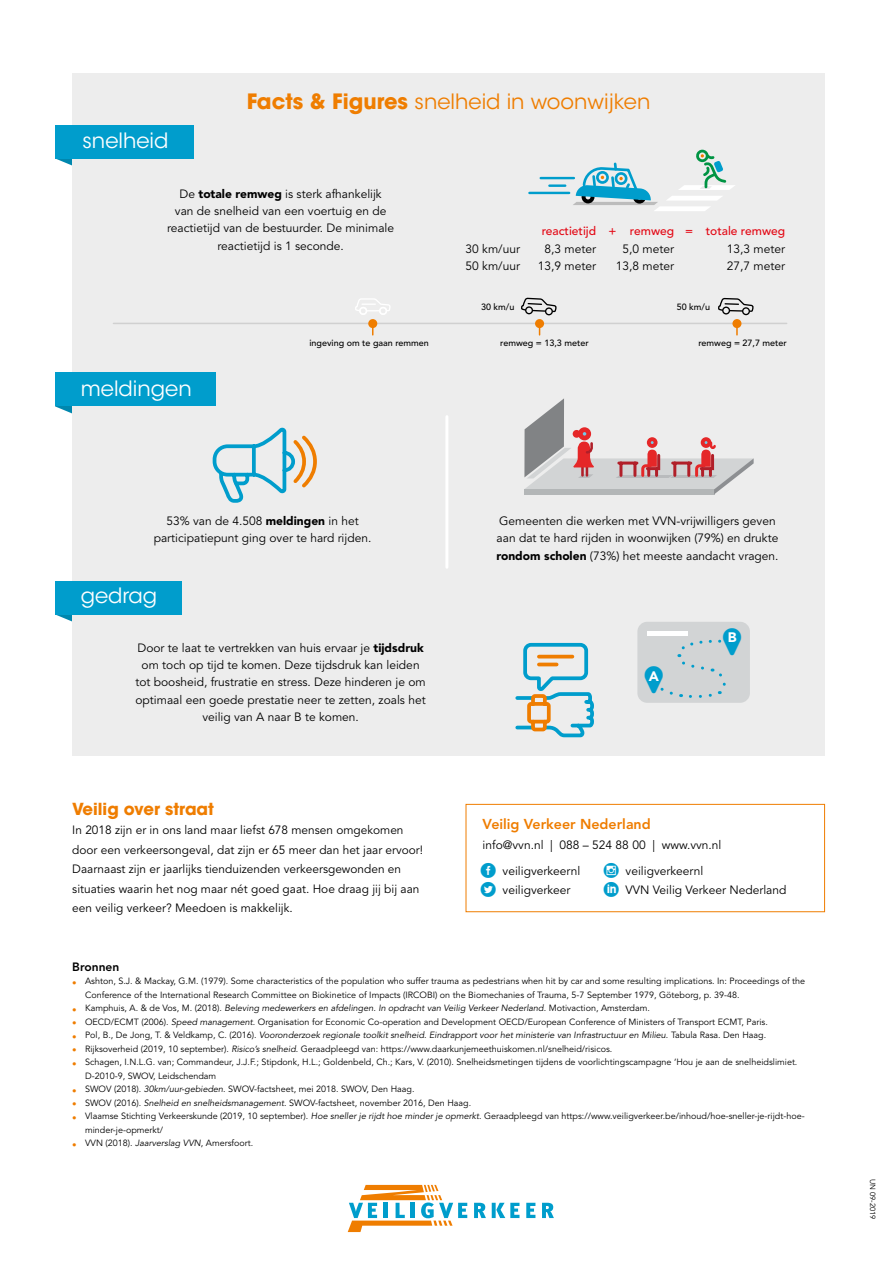
<style>
.page{position:relative;width:893px;height:1263px;background:#fff}
.page>*{position:absolute;margin:0;border:0;box-sizing:border-box;transform-origin:0 0}
.t1{font:21px "ITC Avant Garde Std";color:#ef7d00}
.t2{font:21px "ITC Avant Garde Std";color:#fff}
.t3{font:700 16.5px "ITC Avant Garde Std";color:#ef7d00}
.t4{font:800 14.25px "Avenir LT Std";color:#ef7d00}
.t5{font:900 13.65px "Avenir LT Std";color:#fff}
.t6{font:12px/17.2px "Avenir LT Std";color:#000}
.t7{font:500 12px "Avenir LT Std";color:#e30613}
.t8{font:800 12px "Avenir LT Std";color:#000}
.t9{font:9px/13.5px "Avenir LT Std";color:#000}
.t10{font:italic 9px "Avenir LT Std";color:#000}
.t11{font:500 9px "Avenir LT Std";color:#000}
.t12{font:7.5px "Avenir LT Std";color:#000}
.s1{font-weight:700}
.s2{font-weight:900}
.s3{font-weight:900;color:#ef7d00}
.s4{font-weight:900;font-style:normal;color:#ef7d00}
.s5{font-style:normal}
.s6{font-style:italic}
</style>
<div class="page">
<svg style="left:55px;top:158px;width:17px;height:8px"></svg>
<svg style="left:55px;top:406px;width:17px;height:8px"></svg>
<svg style="left:55px;top:614px;width:17px;height:8px"></svg>
<div style="left:72px;top:74px;width:753px;height:682px;background:#ededed"></div>
<svg style="left:348px;top:1185px;width:119px;height:47px"></svg>
<svg style="left:474px;top:1203px;width:12px;height:15px"></svg>
<svg style="left:492px;top:1203px;width:27px;height:15px"></svg>
<svg style="left:526px;top:1203px;width:9px;height:15px"></svg>
<svg style="left:542px;top:1203px;width:12px;height:15px"></svg>
<div style="left:466px;top:804px;width:359px;height:108px;border:1px solid #ef7d00"></div>
<svg style="left:524px;top:398px;width:230px;height:96px"></svg>
<div style="left:55px;top:372px;width:161px;height:34px;background:#009dcc"></div>
<div style="left:55px;top:580px;width:127px;height:34px;background:#009dcc"></div>
<hr style="left:445px;top:417px;width:3px;height:150px;background:#fff">
<div style="left:637px;top:622px;width:113px;height:81px;background:#d2d4d5;border-radius:10px"></div>
<svg style="left:212px;top:427px;width:105px;height:76px"></svg>
<svg style="left:515px;top:642px;width:79px;height:96px"></svg>
<div style="left:55px;top:125px;width:138px;height:33px;background:#009dcc"></div>
<svg style="left:573px;top:150px;width:162px;height:61px"></svg>
<hr style="left:541px;top:177px;width:33px;height:2px;background:#009dcc">
<hr style="left:549px;top:184px;width:16px;height:3px;background:#009dcc">
<hr style="left:529px;top:192px;width:40px;height:2px;background:#009dcc">
<svg style="left:521px;top:297px;width:36px;height:16px"></svg>
<div style="left:545px;top:308px;width:7px;height:7px;background:#ededed;border-radius:50%"></div>
<div style="left:545px;top:307px;width:8px;height:8px;border:1px solid #000;border-radius:50%"></div>
<div style="left:526px;top:307px;width:6px;height:7px;background:#ededed;border-radius:50%"></div>
<div style="left:525px;top:306px;width:8px;height:8px;border:1px solid #000;border-radius:50%"></div>
<svg style="left:355px;top:298px;width:35px;height:14px"></svg>
<div style="left:379px;top:307px;width:8px;height:8px;background:#ededed;border:2px solid #fff;border-radius:50%"></div>
<div style="left:379px;top:307px;width:8px;height:8px;border:1px solid #fff;border-radius:50%"></div>
<div style="left:359px;top:307px;width:8px;height:8px;background:#ededed;border:2px solid #fff;border-radius:50%"></div>
<div style="left:359px;top:307px;width:8px;height:8px;border:1px solid #fff;border-radius:50%"></div>
<svg style="left:718px;top:297px;width:36px;height:15px"></svg>
<div style="left:743px;top:308px;width:6px;height:7px;background:#ededed;border-radius:50%"></div>
<div style="left:742px;top:307px;width:8px;height:8px;border:1px solid #000;border-radius:50%"></div>
<svg style="left:723px;top:307px;width:6px;height:7px"></svg>
<div style="left:722px;top:306px;width:8px;height:9px;border:1px solid #000;border-radius:50%"></div>
<hr style="left:113px;top:323px;width:674px;height:1px;background:#d0d0d0">
<div style="left:368px;top:319px;width:9px;height:9px;background:#ef7d00;border-radius:50%"></div>
<div style="left:535px;top:319px;width:9px;height:9px;background:#ef7d00;border-radius:50%"></div>
<div style="left:732px;top:319px;width:9px;height:9px;background:#ef7d00;border-radius:50%"></div>
<svg style="left:736px;top:328px;width:2px;height:7px"></svg>
<svg style="left:647px;top:630px;width:92px;height:68px"></svg>
<h1 class="t2" style="left:82px;top:128px;width:88px">snelheid</h1>
<h1 class="t1" style="left:247px;top:88px;width:405px"><span class="s1">Facts &amp; Figures</span> snelheid in woonwijken</h1>
<h3 class="t6" style="left:167px;top:185px;width:229px;text-align:center">De <span class="s2">totale remweg</span> is sterk afhankelijk<br>van de snelheid van een voertuig en de reactietijd van de bestuurder. De minimale reactietijd is 1 seconde.</h3>
<h3 class="t7" style="left:542px;top:224px;width:245px">reactietijd + remweg = totale remweg</h3>
<h3 class="t6" style="left:466px;top:240px;width:56px">30 km/uur</h3>
<h3 class="t6" style="left:545px;top:240px;width:53px">8,3 meter</h3>
<h3 class="t6" style="left:623px;top:240px;width:53px">5,0 meter</h3>
<h3 class="t6" style="left:727px;top:240px;width:60px">13,3 meter</h3>
<h3 class="t6" style="left:466px;top:257px;width:56px">50 km/uur</h3>
<h3 class="t6" style="left:538px;top:257px;width:60px">13,9 meter</h3>
<h3 class="t6" style="left:616px;top:257px;width:60px">13,8 meter</h3>
<h3 class="t6" style="left:727px;top:257px;width:60px">27,7 meter</h3>
<p class="t11" style="left:481px;top:302px;width:35px">30 km/u</p>
<p class="t11" style="left:677px;top:302px;width:35px">50 km/u</p>
<h1 class="t2" style="left:81px;top:376px;width:113px">meldingen</h1>
<p class="t11" style="left:309px;top:338px;width:121px">ingeving om te gaan remmen</p>
<p class="t11" style="left:500px;top:338px;width:90px">remweg = 13,3 meter</p>
<p class="t11" style="left:698px;top:338px;width:90px">remweg = 27,7 meter</p>
<h3 class="t6" style="left:154px;top:513px;width:219px;text-align:center">53% van de 4.508 <span class="s2">meldingen</span> in het participatiepunt ging over te hard rijden.</h3>
<h3 class="t6" style="left:496px;top:513px;width:284px">Gemeenten die werken met VVN-vrijwilligers geven aan dat te hard rijden in woonwijken (79%) en drukte <span class="s2">rondom scholen</span> (73%) het meeste aandacht vragen.</h3>
<h1 class="t2" style="left:81px;top:583px;width:78px">gedrag</h1>
<p class="t6" style="left:135px;top:639px;width:292px;text-align:center">Door te laat te vertrekken van huis ervaar je <span class="s2">tijdsdruk </span>om toch op tijd te komen. Deze tijdsdruk kan leiden tot boosheid, frustratie en stress. Deze hinderen je om optimaal een goede prestatie neer te zetten, zoals het veilig van A naar B te komen.</p>
<h2 class="t3" style="left:72px;top:798px;width:143px">Veilig over straat</h2>
<p class="t6" style="left:72px;top:820px;width:352px;line-height:19.5px">In 2018 zijn er in ons land maar liefst 678 mensen omgekomen door een verkeersongeval, dat zijn er 65 meer dan het jaar ervoor!<br>Daarnaast zijn er jaarlijks tienduizenden verkeersgewonden en situaties waarin het nog maar nét goed gaat. Hoe draag jij bij aan een veilig verkeer? Meedoen is makkelijk.</p>
<h3 class="t5" style="left:649px;top:668px;width:12px">A</h3>
<h3 class="t5" style="left:728px;top:629px;width:10px">B</h3>
<h3 class="t4" style="left:483px;top:816px;width:170px">Veilig Verkeer Nederland</h3>
<h3 class="t6" style="left:503px;top:832px;width:220px;line-height:25.8px;text-indent:-20px">info@vvn.nl | 088 – 524 88 00 | www.vvn.nl veiligverkeernl</h3>
<h3 class="t6" style="left:626px;top:862px;width:79px">veiligverkeernl</h3>
<h3 class="t6" style="left:503px;top:882px;width:69px">veiligverkeer</h3>
<h3 class="t6" style="left:626px;top:882px;width:162px">VVN Veilig Verkeer Nederland</h3>
<h3 class="t8" style="left:72px;top:959px;width:49px">Bronnen</h3>
<p class="t9" style="left:85px;top:974px;width:722px;text-indent:-13px"><span class="s3">•</span> Ashton, S.J. &amp; Mackay, G.M. (1979). Some characteristics of the population who suffer trauma as pedestrians when hit by car and some resulting implications. In: Proceedings of the<br>Conference of the International Research Committee on Biokinetice of Impacts (IRCOBI) on the Biomechanies of Trauma, 5-7 September 1979, Göteborg, p. 39-48.</p>
<p class="t10" style="left:72px;top:1003px;width:579px"><span class="s4">•</span> <span class="s5">Kamphuis, A. &amp; de Vos, M. (2018).</span> Beleving medewerkers en afdelingen. In opdracht van Veilig Verkeer Nederland<span class="s5">. Motivaction, Amsterdam.</span></p>
<p class="t9" style="left:72px;top:1015px;width:697px"><span class="s3">•</span> OECD/ECMT (2006). <span class="s6">Speed management</span>. Organisation for Economic Co-operation and Development OECD/European Conference of Ministers of Transport ECMT, Paris.</p>
<p class="t10" style="left:72px;top:1030px;width:695px"><span class="s4">•</span> <span class="s5">Pol, B., De Jong, T. &amp; Veldkamp, C. (2016).</span> Vooronderzoek regionale toolkit snelheid. Eindrapport voor het ministerie van Infrastructuur en Milieu<span class="s5">. Tabula Rasa. Den Haag.</span></p>
<p class="t9" style="left:72px;top:1042px;width:542px"><span class="s3">•</span> Rijksoverheid (2019, 10 september). <span class="s6">Risico’s snelheid</span>. Geraadpleegd van: https://www.daarkunjemeethuiskomen.nl/snelheid/risicos.</p>
<p class="t9" style="left:85px;top:1055px;width:714px;text-indent:-13px"><span class="s3">•</span> Schagen, I.N.L.G. van; Commandeur, J.J.F.; Stipdonk, H.L.; Goldenbeld, Ch.; Kars, V. (2010). Snelheidsmetingen tijdens de voorlichtingscampagne ‘Hou je aan de snelheidslimiet.<br>D-2010-9, SWOV, Leidschendam</p>
<p class="t9" style="left:72px;top:1082px;width:344px"><span class="s3">•</span> SWOV (2018). <span class="s6">30km/uur-gebieden</span>. SWOV-factsheet, mei 2018. SWOV, Den Haag.</p>
<p class="t9" style="left:72px;top:1096px;width:400px"><span class="s3">•</span> SWOV (2016). <span class="s6">Snelheid en snelheidsmanagement</span>. SWOV-factsheet, november 2016, Den Haag.</p>
<p class="t9" style="left:85px;top:1109px;width:720px;text-indent:-13px"><span class="s3">•</span> Vlaamse Stichting Verkeerskunde (2019, 10 september). <span class="s6">Hoe sneller je rijdt hoe minder je opmerkt</span>. Geraadpleegd van https://www.veiligverkeer.be/inhoud/hoe-sneller-je-rijdt-hoe&shy;minder-je-opmerkt/</p>
<p class="t9" style="left:72px;top:1136px;width:183px"><span class="s3">•</span> VVN (2018). <span class="s6">Jaarverslag VVN</span>, Amersfoort.</p>
<p class="t12" style="left:877px;top:1179px;width:42px;rotate:90deg">UN 09-2019</p>
</div>
